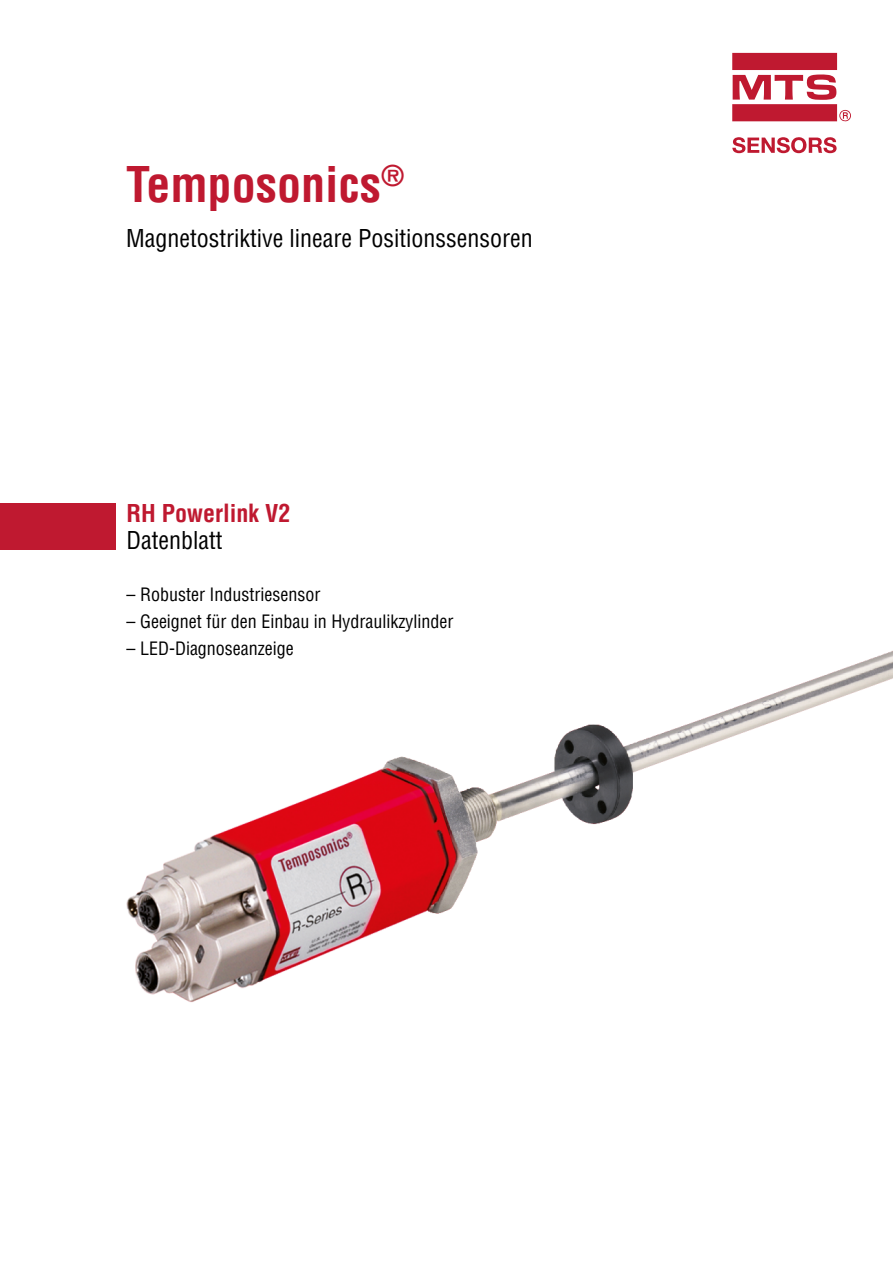
<style>
.page{position:relative;width:893px;height:1263px;background:#fff}
.page>*{position:absolute;margin:0;border:0;box-sizing:border-box;transform-origin:0 0}
.t1{font:700 condensed 48px "Helvetica LT Pro";color:#bf1930}
.t2{font:condensed 24px "Helvetica LT Pro";color:#000}
.t3{font:700 condensed 24px "Helvetica LT Pro";color:#bf1930}
.t4{font:condensed 18px "Helvetica LT Pro";color:#000}
</style>
<div class="page">
<svg style="left:732px;top:53px;width:119px;height:100px"></svg>
<div style="left:0;top:503px;width:116px;height:47px;background:#bf1930"></div>
<img style="left:126px;top:650px;width:767px;height:352px">
<h1 class="t1" style="left:126px;top:152px;width:280px">Temposonics<sup>®</sup></h1>
<h2 class="t2" style="left:126px;top:223px;width:408px">Magnetostriktive lineare Positionssensoren</h2>
<h2 class="t3" style="left:126px;top:498px;width:166px">RH Powerlink V2</h2>
<h2 class="t2" style="left:126px;top:526px;width:97px">Datenblatt</h2>
<p class="t4" style="left:126px;top:583px;width:195px">– Robuster Industriesensor</p>
<p class="t4" style="left:126px;top:610px;width:328px">– Geeignet für den Einbau in Hydraulikzylinder</p>
<p class="t4" style="left:126px;top:637px;width:169px">– LED-Diagnoseanzeige</p>
</div>
